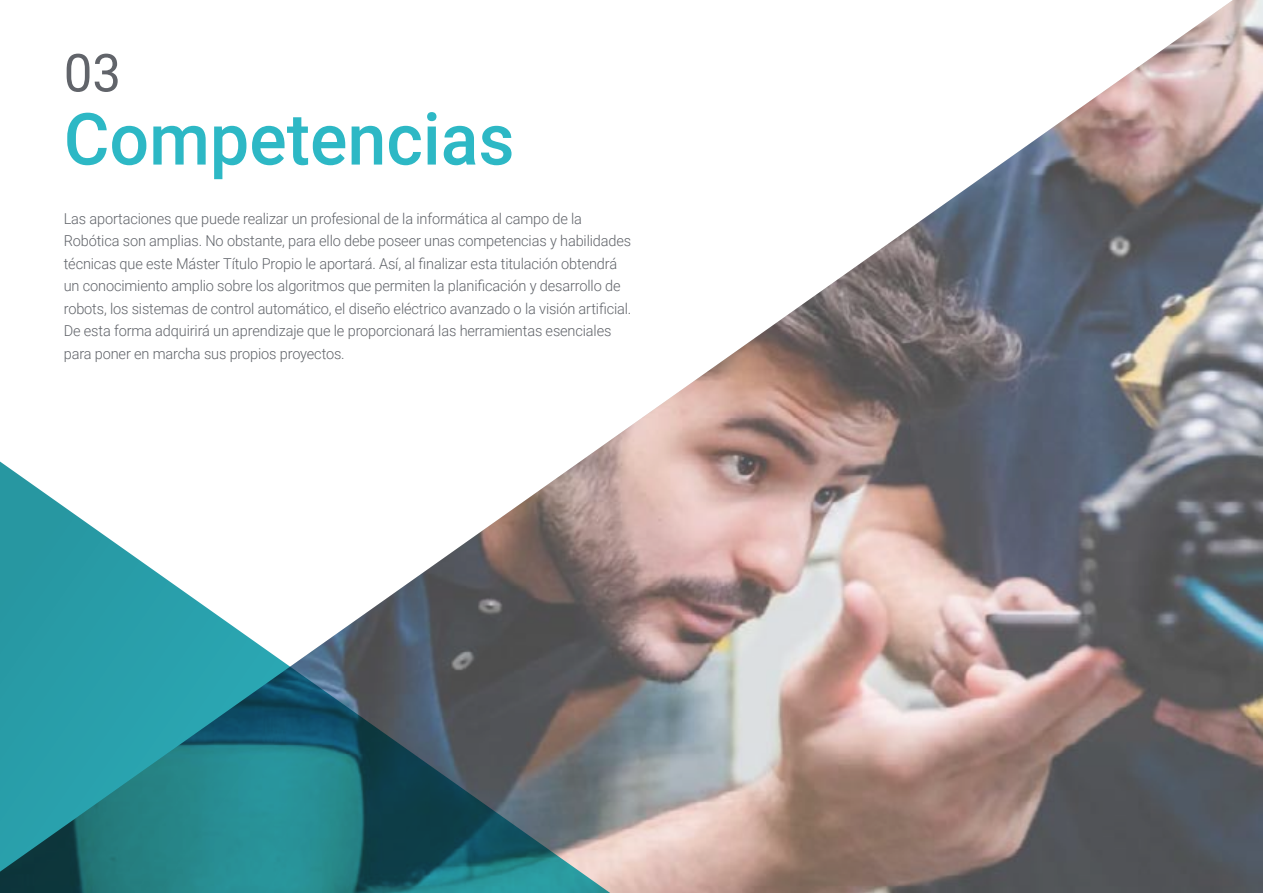
<style>
.page{position:relative;width:1263px;height:893px;background:#fff}
.page>*{position:absolute;margin:0;border:0;box-sizing:border-box;transform-origin:0 0}
.t1{font:500 72px "Roboto";color:#2db8c5}
.t2{font:52.5px "Roboto";color:#61646a}
.t3{font:300 15px/22.5px "Roboto";letter-spacing:-.01em;color:#61646a}
</style>
<div class="page">
<img style="left:602px;top:0;width:661px;height:893px">
<svg style="left:0;top:446px;width:640px;height:447px"></svg>
<h2 class="t2" style="left:64px;top:36px;width:59px">03</h2>
<h1 class="t1" style="left:64px;top:89px;width:452px">Competencias</h1>
<p class="t3" style="left:64px;top:207px;width:569px">Las aportaciones que puede realizar un profesional de la informática al campo de la Robótica son amplias. No obstante, para ello debe poseer unas competencias y habilidades técnicas que este Máster Título Propio le aportará. Así, al finalizar esta titulación obtendrá un conocimiento amplio sobre los algoritmos que permiten la planificación y desarrollo de robots, los sistemas de control automático, el diseño eléctrico avanzado o la visión artificial.<br>De esta forma adquirirá un aprendizaje que le proporcionará las herramientas esenciales para poner en marcha sus propios proyectos.</p>
</div>
